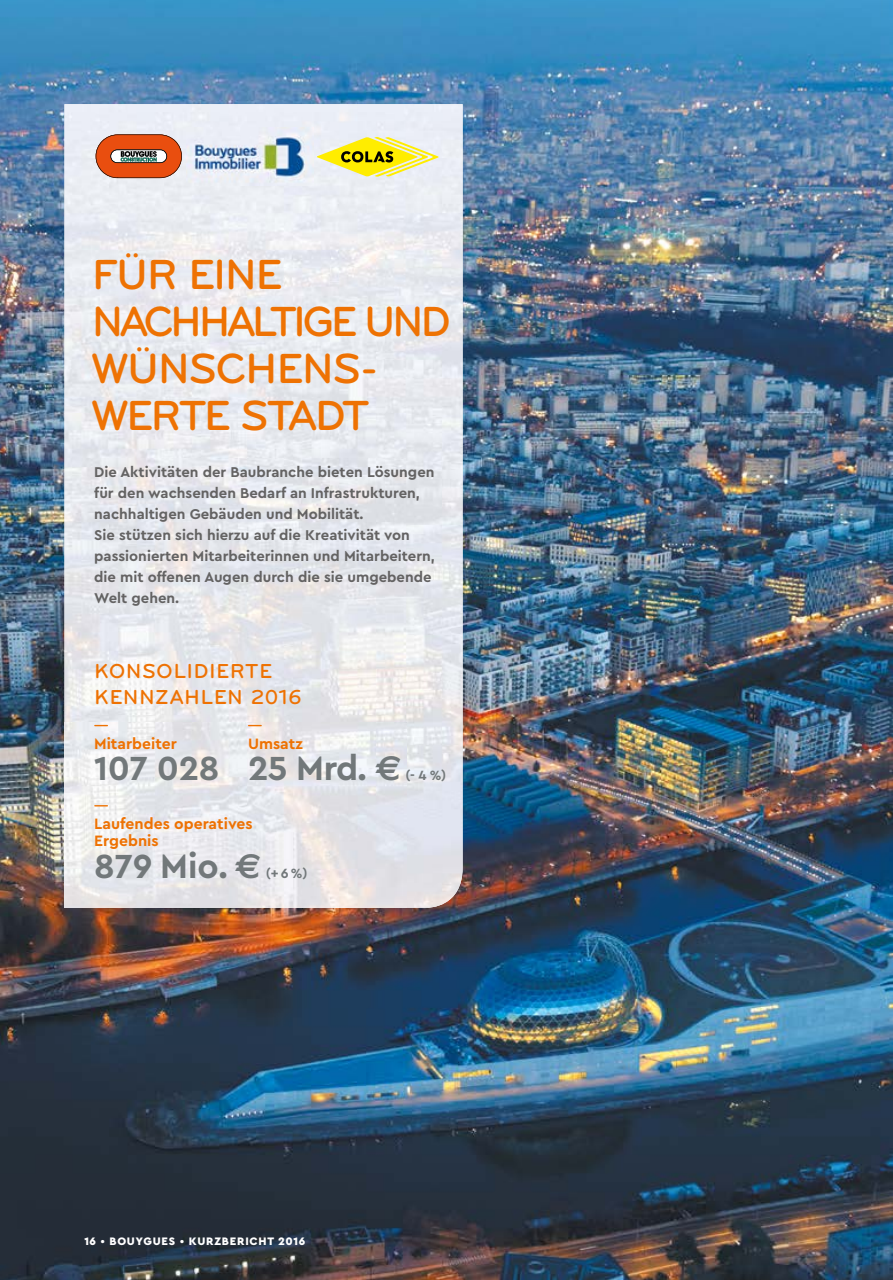
<style>
.page{position:relative;width:893px;height:1280px;background:#fff}
.page>*{position:absolute;margin:0;border:0;box-sizing:border-box;transform-origin:0 0}
.t1{font:500 43.75px/47.2px "Bryant";letter-spacing:-.06em;color:#ee7203}
.t2{font:700 35px "Cera PRO";letter-spacing:-.01em;color:#72787a}
.t3{font:500 21px/26.2px "Bryant";letter-spacing:.02em;color:#ee7203}
.t4{font:700 15.75px/17.5px "Cera PRO";color:#ee7203}
.t5{font:700 14.88px/21px "Cera PRO";color:#646363}
.t6{font:700 14px "Cera PRO";color:#72787a}
.t7{font:900 11.38px "Cera PRO";letter-spacing:.07em;color:#fff}
.s1{font-family:"Euro Sans"}
.s2{font-weight:500}
</style>
<div class="page">
<img style="left:0;top:0;width:893px;height:1280px">
<img style="left:64px;top:104px;width:399px;height:804px">
<svg style="left:94px;top:725px;width:14px;height:1px"></svg>
<svg style="left:94px;top:805px;width:14px;height:1px"></svg>
<svg style="left:248px;top:725px;width:14px;height:1px"></svg>
<img style="left:186px;top:127px;width:127px;height:58px">
<svg style="left:317px;top:137px;width:122px;height:40px;background:#e5df79"></svg>
<svg style="left:96px;top:134px;width:86px;height:44px;background:#cd6940"></svg>
<h1 class="t1" style="left:91px;top:250px;width:361px">FÜR EINE<br>NACHHALTIGE UND<br>WÜNSCHENS-<br>WERTE STADT</h1>
<p class="t5" style="left:94px;top:461px;width:342px">Die Aktivitäten der Baubranche bieten Lösungen für den wachsenden Bedarf an Infrastrukturen, nachhaltigen Gebäuden und Mobilität.<br>Sie stützen sich hierzu auf die Kreativität von passionierten Mitarbeiterinnen und Mitarbeitern, die mit offenen Augen durch die sie umgebende Welt gehen.</p>
<h3 class="t3" style="left:94px;top:658px;width:209px">KONSOLIDIERTE<br>KENNZAHLEN 2016</h3>
<p class="t4" style="left:94px;top:734px;width:84px">Mitarbeiter</p>
<h2 class="t2" style="left:94px;top:745px;width:127px">107 028</h2>
<p class="t4" style="left:94px;top:814px;width:160px">Laufendes operatives<br>Ergebnis</p>
<h2 class="t2" style="left:94px;top:843px;width:169px">879 Mio. <span class="s1">€</span></h2>
<p class="t4" style="left:248px;top:734px;width:56px">Umsatz</p>
<h2 class="t2" style="left:248px;top:745px;width:155px">25 Mrd. <span class="s1">€</span></h2>
<p class="t6" style="left:405px;top:766px;width:42px">(- 4 %)</p>
<p class="t6" style="left:266px;top:864px;width:43px">(+ 6 %)</p>
<p class="t7" style="left:84px;top:1234px;width:222px">16 <span class="s2">•</span> BOUYGUES <span class="s2">•</span> KURZBERICHT 2016</p>
</div>
